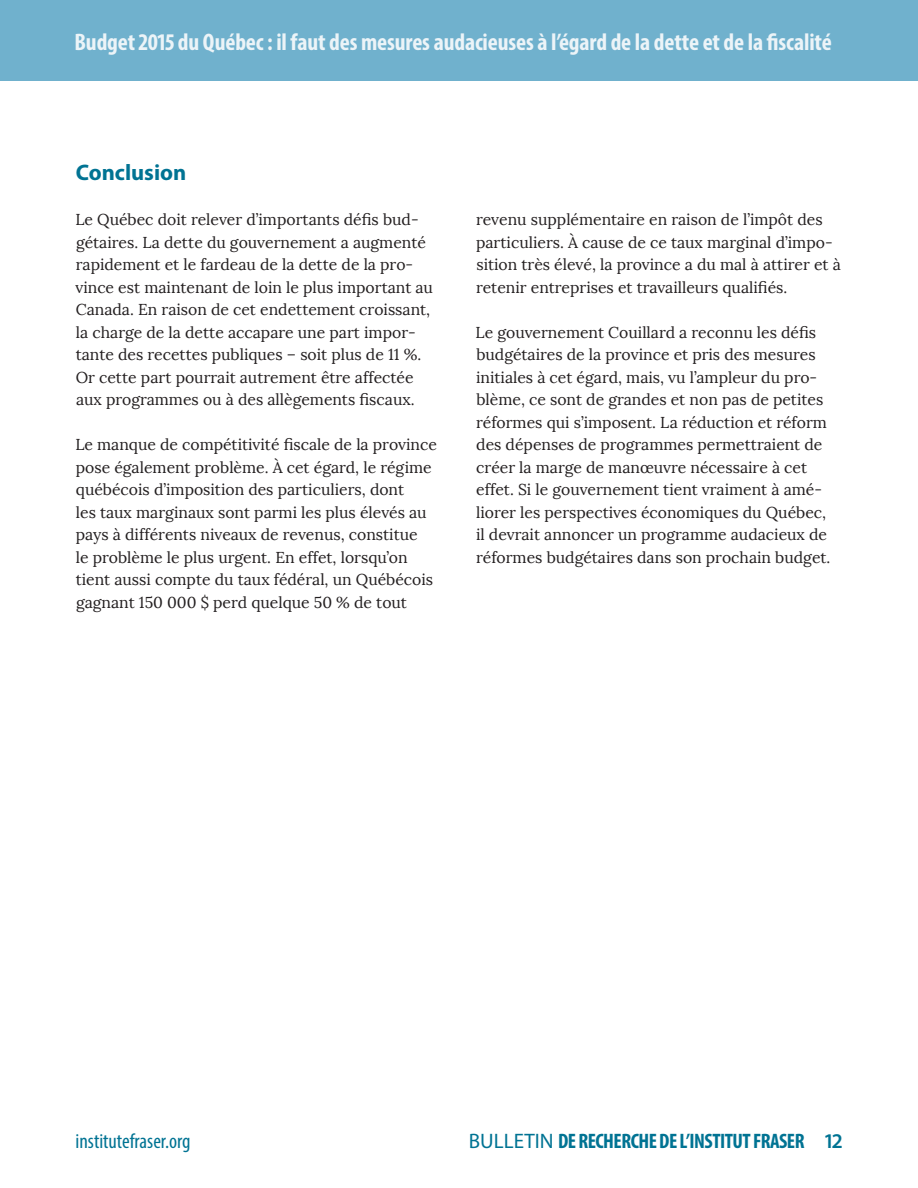
<style>
.page{position:relative;width:918px;height:1188px;background:#fff}
.page>*{position:absolute;margin:0;border:0;box-sizing:border-box;transform-origin:0 0}
.t1{font:700 condensed 24px "Myriad Pro";letter-spacing:-.005em;color:#ecf4f8}
.t2{font:700 22.5px "Myriad Pro";color:#007393}
.t3{font:700 condensed 21px "Myriad Pro";letter-spacing:-.025em;color:#007393}
.t4{font:condensed 21px "Myriad Pro";color:#007393}
.t5{font:15.75px/22.5px "Lora";color:#231f20}
.s1{font-weight:400;font-stretch:normal}
.s2{font-weight:600;font-stretch:normal}
</style>
<div class="page">
<div style="left:0;top:0;width:918px;height:81px;background:#70b1cd"></div>
<h1 class="t1" style="left:75px;top:27px;width:759px">Budget 2015 du Québec : il faut des mesures audacieuses à l’égard de la dette et de la fiscalité</h1>
<h2 class="t2" style="left:76px;top:158px;width:112px">Conclusion</h2>
<p class="t5" style="left:75px;top:209px;width:359px">Le Québec doit relever d’importants défis bud&shy;gétaires. La dette du gouvernement a augmenté rapidement et le fardeau de la dette de la pro&shy;vince est maintenant de loin le plus important au Canada. En raison de cet endettement croissant, la charge de la dette accapare une part impor&shy;tante des recettes publiques – soit plus de 11 %.<br>Or cette part pourrait autrement être affectée aux programmes ou à des allègements fiscaux.</p>
<p class="t5" style="left:75px;top:434px;width:363px">Le manque de compétitivité fiscale de la province pose également problème. À cet égard, le régime québécois d’imposition des particuliers, dont<br>les taux marginaux sont parmi les plus élevés au pays à différents niveaux de revenus, constitue<br>le problème le plus urgent. En effet, lorsqu’on tient aussi compte du taux fédéral, un Québécois gagnant 150 000 $ perd quelque 50 % de tout</p>
<p class="t5" style="left:476px;top:209px;width:366px">revenu supplémentaire en raison de l’impôt des particuliers. À cause de ce taux marginal d’impo&shy;sition très élevé, la province a du mal à attirer et à retenir entreprises et travailleurs qualifiés.</p>
<p class="t5" style="left:476px;top:321px;width:356px">Le gouvernement Couillard a reconnu les défis budgétaires de la province et pris des mesures initiales à cet égard, mais, vu l’ampleur du pro&shy;blème, ce sont de grandes et non pas de petites réformes qui s’imposent. La réduction et réform des dépenses de programmes permettraient de créer la marge de manœuvre nécessaire à cet effet. Si le gouvernement tient vraiment à amé&shy;liorer les perspectives économiques du Québec, il devrait annoncer un programme audacieux de réformes budgétaires dans son prochain budget.</p>
<h3 class="t4" style="left:76px;top:1128px;width:116px">institutefraser.org</h3>
<h3 class="t3" style="left:469px;top:1127px;width:375px"><span class="s1">BULLETIN</span> DE RECHERCHE DE L’INSTITUT FRASER <span class="s2">12</span></h3>
</div>
